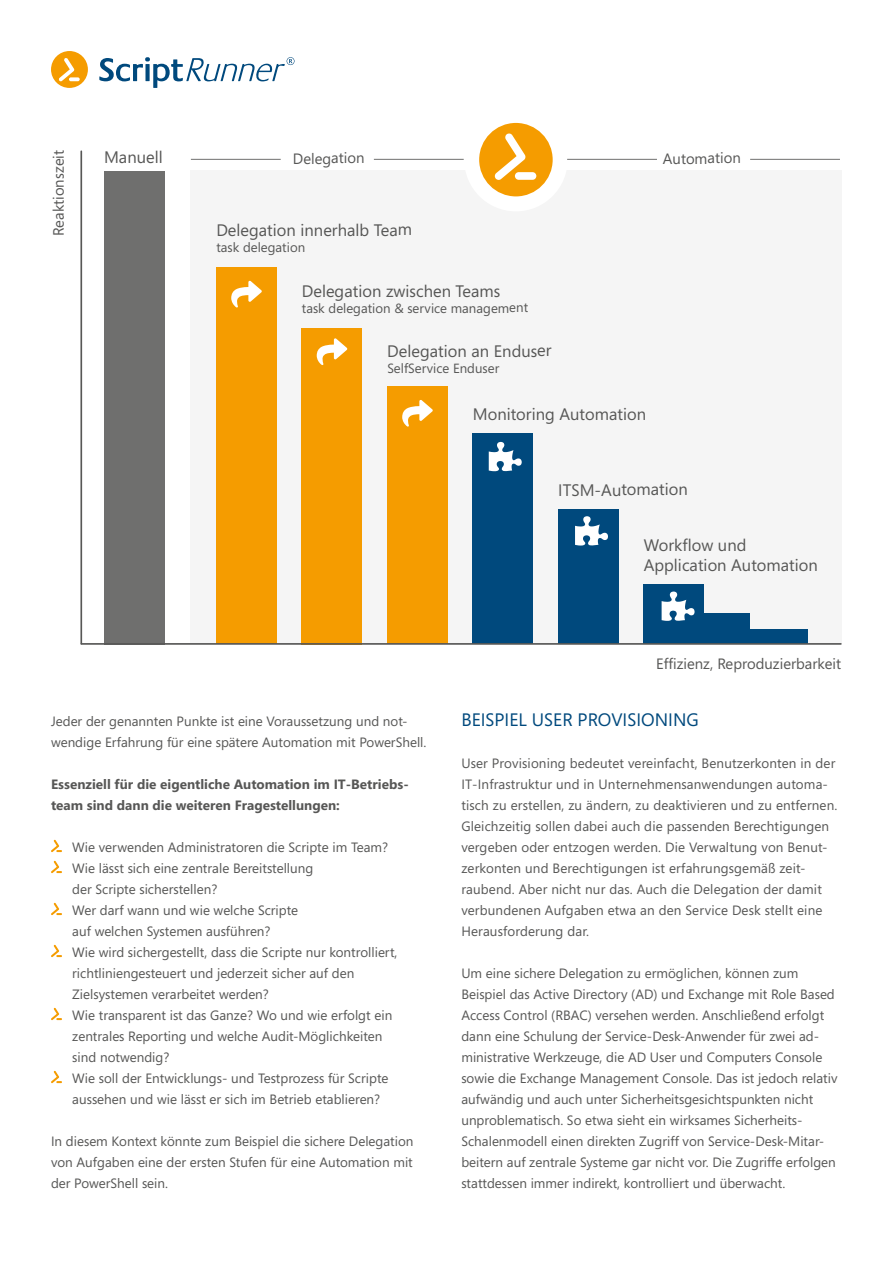
<style>
.page{position:relative;width:893px;height:1263px;background:#fff}
.page>*{position:absolute;margin:0;border:0;box-sizing:border-box;transform-origin:0 0}
.t1{font:18px "Segoe";color:#00497d}
.t2{font:16.65px/19.8px "Segoe";letter-spacing:-.005em;color:#575756}
.t3{font:15px "Segoe";letter-spacing:-.005em;color:#575756}
.t4{font:13.5px/21px "Segoe";color:#575756}
.t5{font:700 13.5px/21px "Segoe";color:#575756}
.t6{font:13.35px "Segoe";letter-spacing:-.005em;color:#575756}
</style>
<div class="page">
<svg style="left:99px;top:57px;width:195px;height:31px"></svg>
<div style="left:51px;top:51px;width:37px;height:37px;background:#f59c00;border-radius:50%"></div>
<svg style="left:59px;top:58px;width:15px;height:23px"></svg>
<svg style="left:69px;top:77px;width:11px;height:4px"></svg>
<div style="left:190px;top:170px;width:652px;height:474px;background:#f5f5f5"></div>
<div style="left:104px;top:171px;width:60px;height:473px;background:#6f6f6e"></div>
<hr style="left:80px;top:151px;width:2px;height:493px;background:#575756">
<div style="left:689px;top:613px;width:61px;height:31px;background:#00497d"></div>
<div style="left:750px;top:629px;width:58px;height:15px;background:#00497d"></div>
<svg style="left:479px;top:122px;width:89px;height:75px"></svg>
<div style="left:515px;top:172px;width:21px;height:8px;background:#fff;border-radius:4px"></div>
<div style="left:473px;top:434px;width:60px;height:210px;background:#00497d"></div>
<svg style="left:489px;top:442px;width:33px;height:29px"></svg>
<div style="left:558px;top:509px;width:61px;height:135px;background:#00497d"></div>
<svg style="left:575px;top:516px;width:33px;height:30px"></svg>
<div style="left:644px;top:584px;width:60px;height:60px;background:#00497d"></div>
<svg style="left:662px;top:591px;width:33px;height:30px"></svg>
<div style="left:302px;top:328px;width:60px;height:316px;background:#f59c00"></div>
<svg style="left:317px;top:338px;width:30px;height:27px"></svg>
<div style="left:387px;top:387px;width:61px;height:257px;background:#f59c00"></div>
<svg style="left:402px;top:400px;width:31px;height:27px"></svg>
<div style="left:216px;top:267px;width:61px;height:377px;background:#f59c00"></div>
<svg style="left:231px;top:281px;width:31px;height:27px"></svg>
<hr style="left:81px;top:643px;width:760px;height:2px;background:#575756">
<hr style="left:191px;top:159px;width:90px;height:1px;background:#6f6f6e">
<hr style="left:374px;top:159px;width:90px;height:1px;background:#6f6f6e">
<hr style="left:567px;top:159px;width:90px;height:1px;background:#6f6f6e">
<hr style="left:750px;top:159px;width:90px;height:1px;background:#6f6f6e">
<svg style="left:51px;top:840px;width:11px;height:12px"></svg>
<svg style="left:51px;top:861px;width:11px;height:12px"></svg>
<svg style="left:51px;top:903px;width:11px;height:12px"></svg>
<svg style="left:51px;top:945px;width:11px;height:12px"></svg>
<svg style="left:51px;top:1008px;width:11px;height:12px"></svg>
<svg style="left:51px;top:1071px;width:11px;height:12px"></svg>
<p class="t3" style="left:48px;top:236px;width:87px;rotate:-90deg">Reaktionszeit</p>
<p class="t3" style="left:293px;top:148px;width:73px">Delegation</p>
<p class="t2" style="left:104px;top:147px;width:60px">Manuell</p>
<p class="t2" style="left:216px;top:220px;width:197px">Delegation innerhalb Team</p>
<p class="t6" style="left:216px;top:238px;width:90px">task delegation</p>
<p class="t2" style="left:302px;top:281px;width:200px">Delegation zwischen Teams</p>
<p class="t6" style="left:302px;top:299px;width:228px">task delegation &amp; service management</p>
<p class="t2" style="left:387px;top:341px;width:166px">Delegation an Enduser</p>
<p class="t6" style="left:387px;top:359px;width:113px">SelfService Enduser</p>
<p class="t2" style="left:473px;top:404px;width:175px">Monitoring Automation</p>
<p class="t3" style="left:663px;top:148px;width:80px">Automation</p>
<p class="t2" style="left:558px;top:479px;width:131px">ITSM-Automation</p>
<p class="t2" style="left:644px;top:535px;width:176px">Workflow und<br>Application Automation</p>
<p class="t4" style="left:51px;top:710px;width:377px">Jeder der genannten Punkte ist eine Voraussetzung und not&shy;wendige Erfahrung für eine spätere Automation mit PowerShell.</p>
<p class="t5" style="left:51px;top:773px;width:359px">Essenziell für die eigentliche Automation im IT-Betriebs&shy;team sind dann die weiteren Fragestellungen:</p>
<p class="t4" style="left:72px;top:836px;width:327px">Wie verwenden Administratoren die Scripte im Team?<br>Wie lässt sich eine zentrale Bereitstellung<br>der Scripte sicherstellen?<br>Wer darf wann und wie welche Scripte<br>auf welchen Systemen ausführen?<br>Wie wird sichergestellt, dass die Scripte nur kontrolliert, richtliniengesteuert und jederzeit sicher auf den Zielsystemen verarbeitet werden?<br>Wie transparent ist das Ganze? Wo und wie erfolgt ein zentrales Reporting und welche Audit-Möglichkeiten sind notwendig?<br>Wie soll der Entwicklungs- und Testprozess für Scripte aussehen und wie lässt er sich im Betrieb etablieren?</p>
<p class="t4" style="left:51px;top:1130px;width:364px;text-align:justify">In diesem Kontext könnte zum Beispiel die sichere Delegation von Aufgaben eine der ersten Stufen für eine Automation mit der PowerShell sein.</p>
<p class="t3" style="left:656px;top:653px;width:187px">Effizienz, Reproduzierbarkeit</p>
<h1 class="t1" style="left:461px;top:707px;width:239px">BEISPIEL USER PROVISIONING</h1>
<p class="t4" style="left:461px;top:752px;width:378px">User Provisioning bedeutet vereinfacht, Benutzerkonten in der IT-Infrastruktur und in Unternehmensanwendungen automa&shy;tisch zu erstellen, zu ändern, zu deaktivieren und zu entfernen.<br>Gleichzeitig sollen dabei auch die passenden Berechtigungen vergeben oder entzogen werden. Die Verwaltung von Benut&shy;zerkonten und Berechtigungen ist erfahrungsgemäß zeit&shy;raubend. Aber nicht nur das. Auch die Delegation der damit verbundenen Aufgaben etwa an den Service Desk stellt eine Herausforderung dar.</p>
<p class="t4" style="left:461px;top:962px;width:378px">Um eine sichere Delegation zu ermöglichen, können zum Beispiel das Active Directory (AD) und Exchange mit Role Based Access Control (RBAC) versehen werden. Anschließend erfolgt dann eine Schulung der Service-Desk-Anwender für zwei ad&shy;ministrative Werkzeuge, die AD User und Computers Console sowie die Exchange Management Console. Das ist jedoch relativ aufwändig und auch unter Sicherheitsgesichtspunkten nicht unproblematisch. So etwa sieht ein wirksames Sicherheits-Schalenmodell einen direkten Zugriff von Service-Desk-Mitar&shy;beitern auf zentrale Systeme gar nicht vor. Die Zugriffe erfolgen stattdessen immer indirekt, kontrolliert und überwacht.</p>
</div>
